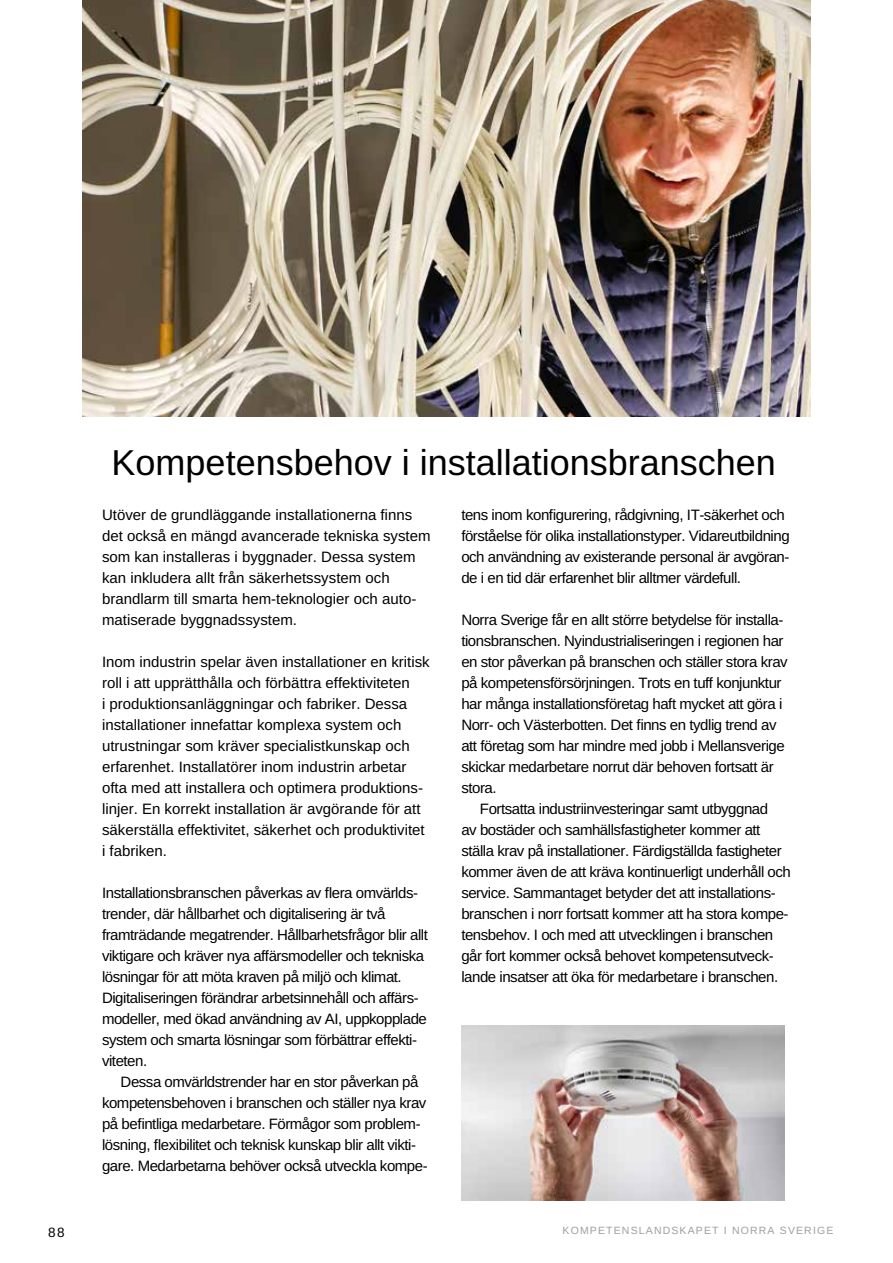
<style>
.page{position:relative;width:893px;height:1263px;background:#fff}
.page>*{position:absolute;margin:0;border:0;box-sizing:border-box;transform-origin:0 0}
.t1{font:36px "Arimo";color:#000}
.t2{font:15px/21px "Arimo";letter-spacing:-.03em;color:#000}
.t3{font:15px/21px "Arimo";color:#000}
.t4{font:13.5px "Arimo";color:#000}
.t5{font:10.5px "Arimo";letter-spacing:.11em;color:#9f9f9f}
</style>
<div class="page">
<hr style="left:892px;top:0;width:1px;height:1263px;background:#c1a5a4">
<img style="left:83px;top:0;width:727px;height:416px">
<img style="left:461px;top:1026px;width:323px;height:174px">
<h1 class="t1" style="left:112px;top:437px;width:666px">Kompetensbehov i installationsbranschen</h1>
<p class="t3" style="left:102px;top:504px;width:330px">Utöver de grundläggande installationerna finns det också en mängd avancerade tekniska system som kan installeras i byggnader. Dessa system kan inkludera allt från säkerhetssystem och brandlarm till smarta hem-teknologier och auto&shy;matiserade byggnadssystem.</p>
<p class="t3" style="left:102px;top:651px;width:329px">Inom industrin spelar även installationer en kritisk roll i att upprätthålla och förbättra effektiviteten<br>i produktionsanläggningar och fabriker. Dessa installationer innefattar komplexa system och utrustningar som kräver specialistkunskap och erfarenhet. Installatörer inom industrin arbetar ofta med att installera och optimera produktions&shy;linjer. En korrekt installation är avgörande för att säkerställa effektivitet, säkerhet och produktivitet i fabriken.</p>
<p class="t2" style="left:102px;top:882px;width:327px">Installationsbranschen påverkas av flera omvärlds&shy;trender, där hållbarhet och digitalisering är två framträdande megatrender. Hållbarhetsfrågor blir allt viktigare och kräver nya affärsmodeller och tekniska lösningar för att möta kraven på miljö och klimat.<br>Digitaliseringen förändrar arbetsinnehåll och affärs&shy;modeller, med ökad användning av AI, uppkopplade system och smarta lösningar som förbättrar effekti&shy;viteten.</p>
<p class="t2" style="left:102px;top:1071px;width:327px;text-indent:19px">Dessa omvärldstrender har en stor påverkan på kompetensbehoven i branschen och ställer nya krav på befintliga medarbetare. Förmågor som problem&shy;lösning, flexibilitet och teknisk kunskap blir allt vikti&shy;gare. Medarbetarna behöver också utveckla kompe-</p>
<p class="t2" style="left:461px;top:504px;width:330px">tens inom konfigurering, rådgivning, IT-säkerhet och förståelse för olika installationstyper. Vidareutbildning och användning av existerande personal är avgöran&shy;de i en tid där erfarenhet blir alltmer värdefull.</p>
<p class="t2" style="left:461px;top:609px;width:328px">Norra Sverige får en allt större betydelse för installa&shy;tionsbranschen. Nyindustrialiseringen i regionen har en stor påverkan på branschen och ställer stora krav på kompetensförsörjningen. Trots en tuff konjunktur har många installationsföretag haft mycket att göra i Norr- och Västerbotten. Det finns en tydlig trend av att företag som har mindre med jobb i Mellansverige skickar medarbetare norrut där behoven fortsatt är stora.</p>
<p class="t2" style="left:461px;top:798px;width:331px;text-indent:19px">Fortsatta industriinvesteringar samt utbyggnad<br>av bostäder och samhällsfastigheter kommer att ställa krav på installationer. Färdigställda fastigheter kommer även de att kräva kontinuerligt underhåll och service. Sammantaget betyder det att installations&shy;branschen i norr fortsatt kommer att ha stora kompe&shy;tensbehov. I och med att utvecklingen i branschen går fort kommer också behovet kompetensutveck&shy;lande insatser att öka för medarbetare i branschen.</p>
<p class="t4" style="left:48px;top:1223px;width:18px">88</p>
<p class="t5" style="left:562px;top:1223px;width:272px">KOMPETENSLANDSKAPET I NORRA SVERIGE</p>
</div>
